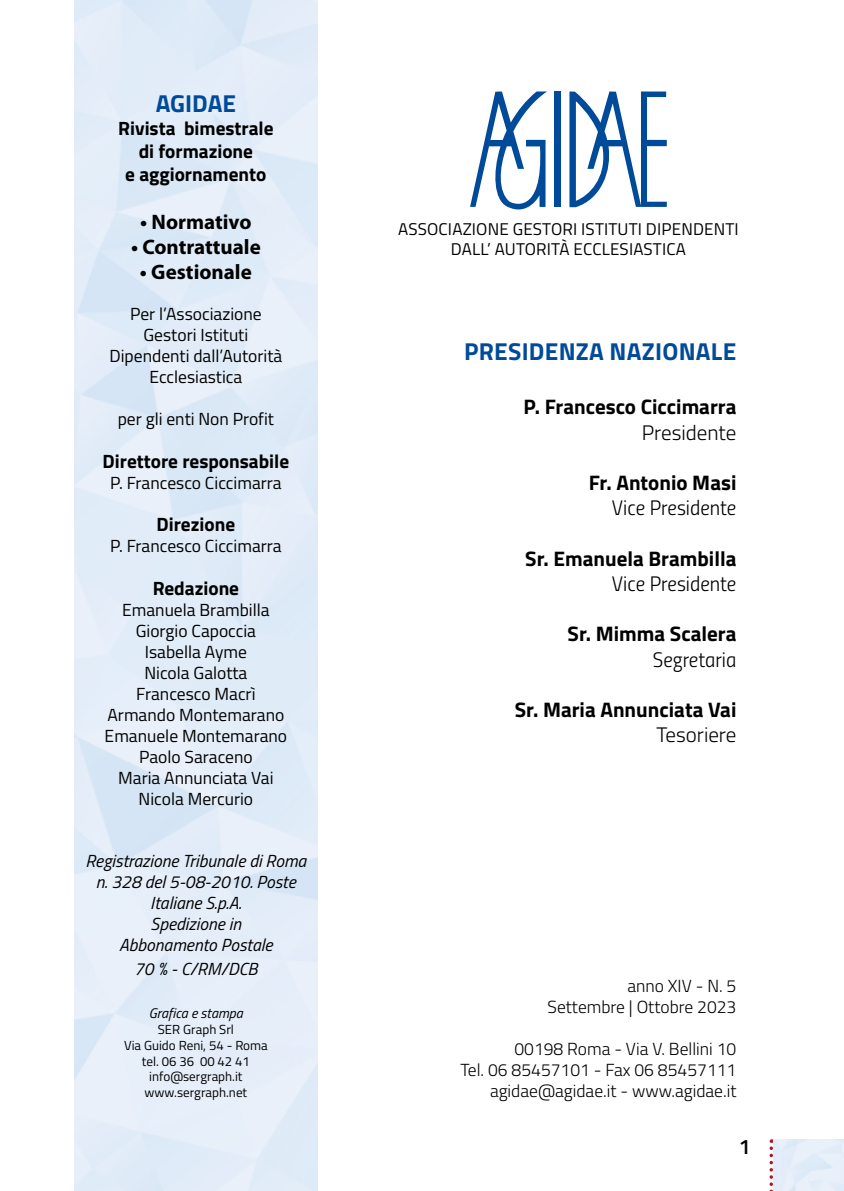
<style>
.page{position:relative;width:844px;height:1191px;background:#fff}
.page>*{position:absolute;margin:0;border:0;box-sizing:border-box;transform-origin:0 0}
.t1{font:700 24.5px "Titillium";letter-spacing:.01em;color:#004a9a}
.t2{font:700 21px "Titillium";color:#000}
.t3{font:21px "Titillium Light Upright";color:#000}
.t4{font:700 21px "Myriad Pro";color:#000}
.t5{font:300 21px "Titillium";color:#000}
.t6{font:600 21px "Titillium";color:#000}
.t7{font:700 19.25px/22.8px "Titillium";color:#000;text-align:center}
.t8{font:17.5px/21px "Titillium";color:#000;text-align:center}
.t9{font:300 17.5px/21px "Titillium";color:#000;text-align:right}
.t10{font:italic 17.5px/21px "Titillium";color:#000;text-align:center}
.t11{font:16.97px/20.5px "Titillium";letter-spacing:.01em;color:#000;text-align:center}
.t12{font:italic 14px "Titillium";color:#000}
.t13{font:13.12px/15.8px "Titillium";color:#000;text-align:center}
</style>
<div class="page">
<svg style="left:769px;top:1148px;width:3px;height:43px"></svg>
<div style="left:772px;top:1139px;width:71px;height:52px;background:#e5eef9"></div>
<svg style="left:470px;top:91px;width:77px;height:119px"></svg>
<div style="left:554px;top:91px;width:6px;height:116px;background:#004a9a"></div>
<svg style="left:569px;top:91px;width:97px;height:116px"></svg>
<h1 class="t1" style="left:156px;top:85px;width:82px">AGIDAE</h1>
<p class="t7" style="left:118px;top:116px;width:157px">Rivista bimestrale di formazione<br>e aggiornamento</p>
<p class="t4" style="left:140px;top:208px;width:113px">• Normativo</p>
<p class="t4" style="left:131px;top:233px;width:131px">• Contrattuale</p>
<p class="t4" style="left:140px;top:258px;width:113px">• Gestionale</p>
<p class="t8" style="left:109px;top:303px;width:174px">Per l’Associazione<br>Gestori Istituti<br>Dipendenti dall’Autorità<br>Ecclesiastica</p>
<p class="t8" style="left:118px;top:407px;width:158px">per gli enti Non Profit</p>
<p class="t7" style="left:103px;top:448px;width:188px">Direttore responsabile</p>
<p class="t8" style="left:110px;top:471px;width:173px">P. Francesco Ciccimarra</p>
<p class="t7" style="left:156px;top:512px;width:80px">Direzione</p>
<p class="t8" style="left:110px;top:535px;width:173px">P. Francesco Ciccimarra</p>
<p class="t7" style="left:153px;top:576px;width:88px">Redazione</p>
<p class="t8" style="left:105px;top:599px;width:184px">Emanuela Brambilla<br>Giorgio Capoccia<br>Isabella Ayme<br>Nicola Galotta<br>Francesco Macrì<br>Armando Montemarano<br>Emanuele Montemarano<br>Paolo Saraceno<br>Maria Annunciata Vai<br>Nicola Mercurio</p>
<p class="t10" style="left:85px;top:849px;width:222px">Registrazione Tribunale di Roma n. 328 del 5-08-2010. Poste<br>Italiane S.p.A.<br>Spedizione in<br>Abbonamento Postale</p>
<p class="t10" style="left:134px;top:957px;width:125px">70 % - C/RM/DCB</p>
<p class="t12" style="left:149px;top:1003px;width:95px">Grafica e stampa</p>
<p class="t13" style="left:124px;top:1021px;width:145px">SER Graph Srl<br>Via Guido Reni, 54 - Roma tel. 06 36 00 42 41 info@sergraph.it www.sergraph.net</p>
<p class="t11" style="left:398px;top:218px;width:342px">ASSOCIAZIONE GESTORI ISTITUTI DIPENDENTI<br>DALL’ AUTORITÀ ECCLESIASTICA</p>
<h1 class="t1" style="left:464px;top:332px;width:273px">PRESIDENZA NAZIONALE</h1>
<p class="t2" style="left:523px;top:391px;width:214px">P. Francesco Ciccimarra</p>
<p class="t5" style="left:641px;top:417px;width:96px">Presidente</p>
<p class="t2" style="left:588px;top:467px;width:149px">Fr. Antonio Masi</p>
<p class="t3" style="left:611px;top:492px;width:126px">Vice Presidente</p>
<p class="t2" style="left:525px;top:542px;width:212px">Sr. Emanuela Brambilla</p>
<p class="t3" style="left:611px;top:568px;width:126px">Vice Presidente</p>
<p class="t2" style="left:567px;top:618px;width:170px">Sr. Mimma Scalera</p>
<p class="t3" style="left:652px;top:644px;width:85px">Segretaria</p>
<p class="t2" style="left:514px;top:693px;width:223px">Sr. Maria Annunciata Vai</p>
<p class="t5" style="left:656px;top:719px;width:81px">Tesoriere</p>
<p class="t9" style="left:547px;top:974px;width:190px">anno XIV - N. 5<br>Settembre | Ottobre 2023</p>
<p class="t9" style="left:460px;top:1037px;width:277px">00198 Roma - Via V. Bellini 10<br>Tel. 06 85457101 - Fax 06 85457111 agidae@agidae.it - www.agidae.it</p>
<p class="t6" style="left:738px;top:1130px;width:13px">1</p>
</div>
